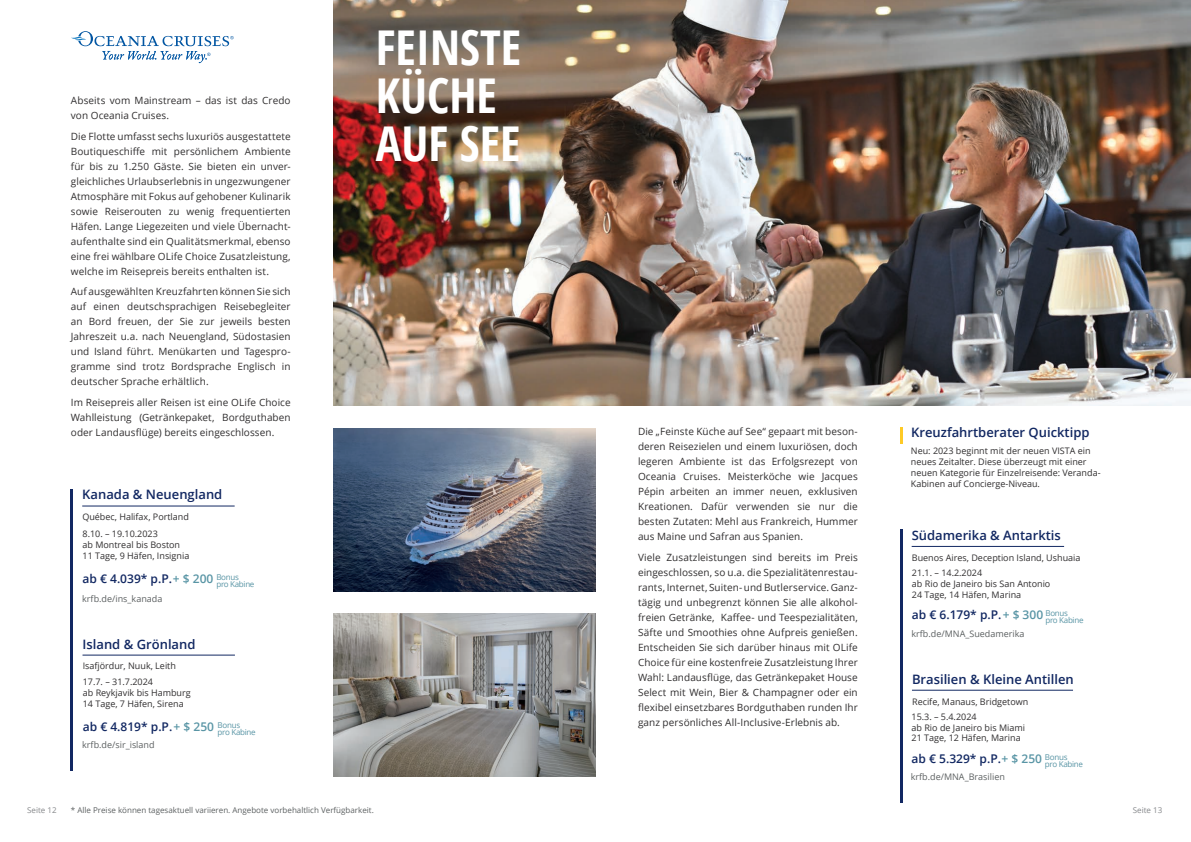
<style>
.page{position:relative;width:1191px;height:842px;background:#fff}
.page>*{position:absolute;margin:0;border:0;box-sizing:border-box;transform-origin:0 0}
.t1{font:700 condensed 48px/48px "Open Sans";color:#fff}
.t2{font:600 13px "Open Sans";color:#122862}
.t3{font:600 12px "Open Sans";color:#122862}
.t4{font:10px/15px "Open Sans";letter-spacing:.005em;color:#312f30;text-align:justify}
.t5{font:9px/10.8px "Open Sans";color:#312f30}
.t6{font:9px "Open Sans";color:#5d6162}
.t7{font:8px "Open Sans";color:#5d6162}
.t8{font:8px/7px "Open Sans";letter-spacing:-.035em;color:#5995a5}
.t9{font:8px "Open Sans";color:#86888b}
.s1{color:#5995a5}
</style>
<div class="page">
<img style="left:334px;top:0;width:857px;height:405px">
<img style="left:333px;top:613px;width:262px;height:163px">
<svg style="left:71px;top:31px;width:163px;height:32px"></svg>
<img style="left:333px;top:428px;width:262px;height:163px">
<svg style="left:900px;top:427px;width:2px;height:17px"></svg>
<hr style="left:82px;top:655px;width:153px;height:1px;background:#122862">
<hr style="left:71px;top:489px;width:2px;height:281px;background:#122862">
<hr style="left:82px;top:506px;width:153px;height:1px;background:#122862">
<hr style="left:912px;top:690px;width:161px;height:1px;background:#122862">
<hr style="left:900px;top:529px;width:2px;height:274px;background:#122862">
<hr style="left:911px;top:546px;width:153px;height:1px;background:#122862">
<p class="t4" style="left:71px;top:93px;width:221px">Abseits vom Mainstream – das ist das Credo von Oceania Cruises.</p>
<p class="t4" style="left:71px;top:128px;width:221px">Die Flotte umfasst sechs luxuriös ausgestattete Boutiqueschiffe mit persönlichem Ambiente für bis zu 1.250 Gäste. Sie bieten ein unver&shy;gleichliches Urlaubserlebnis in ungezwungener Atmosphäre mit Fokus auf gehobener Kulinarik sowie Reiserouten zu wenig frequentierten Häfen. Lange Liegezeiten und viele Übernacht&shy;aufenthalte sind ein Qualitätsmerkmal, ebenso eine frei wählbare OLife Choice Zusatzleistung, welche im Reisepreis bereits enthalten ist.</p>
<p class="t4" style="left:71px;top:284px;width:221px">Auf ausgewählten Kreuzfahrten können Sie sich auf einen deutschsprachigen Reisebegleiter an Bord freuen, der Sie zur jeweils besten Jahreszeit u.a. nach Neuengland, Südostasien und Island führt. Menükarten und Tagespro&shy;gramme sind trotz Bordsprache Englisch in deutscher Sprache erhältlich.</p>
<p class="t4" style="left:71px;top:395px;width:221px">Im Reisepreis aller Reisen ist eine OLife Choice Wahlleistung (Getränkepaket, Bordguthaben oder Landausflüge) bereits eingeschlossen.</p>
<h2 class="t2" style="left:82px;top:486px;width:142px">Kanada &amp; Neuengland</h2>
<p class="t5" style="left:82px;top:528px;width:108px">8.10. – 19.10.2023<br>ab Montreal bis Boston<br>11 Tage, 9 Häfen, Insignia</p>
<p class="t3" style="left:82px;top:570px;width:132px">ab € 4.039* p.P.<span class="s1">+ $ 200</span></p>
<p class="t5" style="left:82px;top:511px;width:108px">Québec, Halifax, Portland</p>
<p class="t8" style="left:216px;top:573px;width:40px">Bonus<br>pro Kabine</p>
<p class="t6" style="left:82px;top:592px;width:82px">krfb.de/ins_kanada</p>
<h2 class="t2" style="left:83px;top:635px;width:114px">Island &amp; Grönland</h2>
<p class="t5" style="left:83px;top:676px;width:109px">17.7. – 31.7.2024<br>ab Reykjavik bis Hamburg<br>14 Tage, 7 Häfen, Sirena</p>
<p class="t3" style="left:83px;top:718px;width:133px">ab € 4.819* p.P.<span class="s1">+ $ 250</span></p>
<p class="t5" style="left:83px;top:660px;width:95px">Isafjördur, Nuuk, Leith</p>
<p class="t8" style="left:218px;top:721px;width:40px">Bonus<br>pro Kabine</p>
<p class="t6" style="left:82px;top:738px;width:74px">krfb.de/sir_island</p>
<h1 class="t1" style="left:376px;top:23px;width:147px">FEINSTE<br>KÜCHE<br>AUF SEE</h1>
<p class="t4" style="left:638px;top:424px;width:221px">Die „Feinste Küche auf See“ gepaart mit beson&shy;deren Reisezielen und einem luxuriösen, doch legeren Ambiente ist das Erfolgsrezept von Oceania Cruises. Meisterköche wie Jacques Pépin arbeiten an immer neuen, exklusiven Kreationen. Dafür verwenden sie nur die besten Zutaten: Mehl aus Frankreich, Hummer aus Maine und Safran aus Spanien.</p>
<p class="t4" style="left:638px;top:549px;width:221px">Viele Zusatzleistungen sind bereits im Preis eingeschlossen, so u.a. die Spezialitätenrestau&shy;rants, Internet, Suiten- und Butlerservice. Ganz&shy;tägig und unbegrenzt können Sie alle alkohol&shy;freien Getränke, Kaffee- und Teespezialitäten, Säfte und Smoothies ohne Aufpreis genießen.<br>Entscheiden Sie sich darüber hinaus mit OLife Choice für eine kostenfreie Zusatzleistung Ihrer Wahl: Landausflüge, das Getränkepaket House Select mit Wein, Bier &amp; Champagner oder ein flexibel einsetzbares Bordguthaben runden Ihr ganz persönliches All-Inclusive-Erlebnis ab.</p>
<h2 class="t2" style="left:911px;top:424px;width:180px">Kreuzfahrtberater Quicktipp</h2>
<p class="t5" style="left:911px;top:446px;width:191px">Neu: 2023 beginnt mit der neuen VISTA ein neues Zeitalter. Diese überzeugt mit einer neuen Kategorie für Einzelreisende: Veranda-Kabinen auf Concierge-Niveau.</p>
<h2 class="t2" style="left:911px;top:526px;width:151px">Südamerika &amp; Antarktis</h2>
<p class="t5" style="left:912px;top:567px;width:140px">21.1. – 14.2.2024<br>ab Rio de Janeiro bis San Antonio<br>24 Tage, 14 Häfen, Marina</p>
<p class="t3" style="left:912px;top:606px;width:133px">ab € 6.179* p.P.<span class="s1">+ $ 300</span></p>
<p class="t5" style="left:912px;top:552px;width:170px">Buenos Aires, Deception Island, Ushuaia</p>
<p class="t8" style="left:1045px;top:609px;width:40px">Bonus<br>pro Kabine</p>
<p class="t6" style="left:911px;top:628px;width:115px">krfb.de/MNA_Suedamerika</p>
<h2 class="t2" style="left:912px;top:670px;width:163px">Brasilien &amp; Kleine Antillen</h2>
<p class="t5" style="left:911px;top:711px;width:115px">15.3. – 5.4.2024<br>ab Rio de Janeiro bis Miami<br>21 Tage, 12 Häfen, Marina</p>
<p class="t3" style="left:911px;top:750px;width:132px">ab € 5.329* p.P.<span class="s1">+ $ 250</span></p>
<p class="t5" style="left:912px;top:696px;width:118px">Recife, Manaus, Bridgetown</p>
<p class="t8" style="left:1045px;top:753px;width:40px">Bonus<br>pro Kabine</p>
<p class="t6" style="left:910px;top:770px;width:96px">krfb.de/MNA_Brasilien</p>
<p class="t9" style="left:27px;top:805px;width:31px">Seite 12</p>
<p class="t9" style="left:1132px;top:804px;width:31px">Seite 13</p>
<p class="t7" style="left:71px;top:805px;width:304px">* Alle Preise können tagesaktuell variieren. Angebote vorbehaltlich Verfügbarkeit.</p>
</div>
